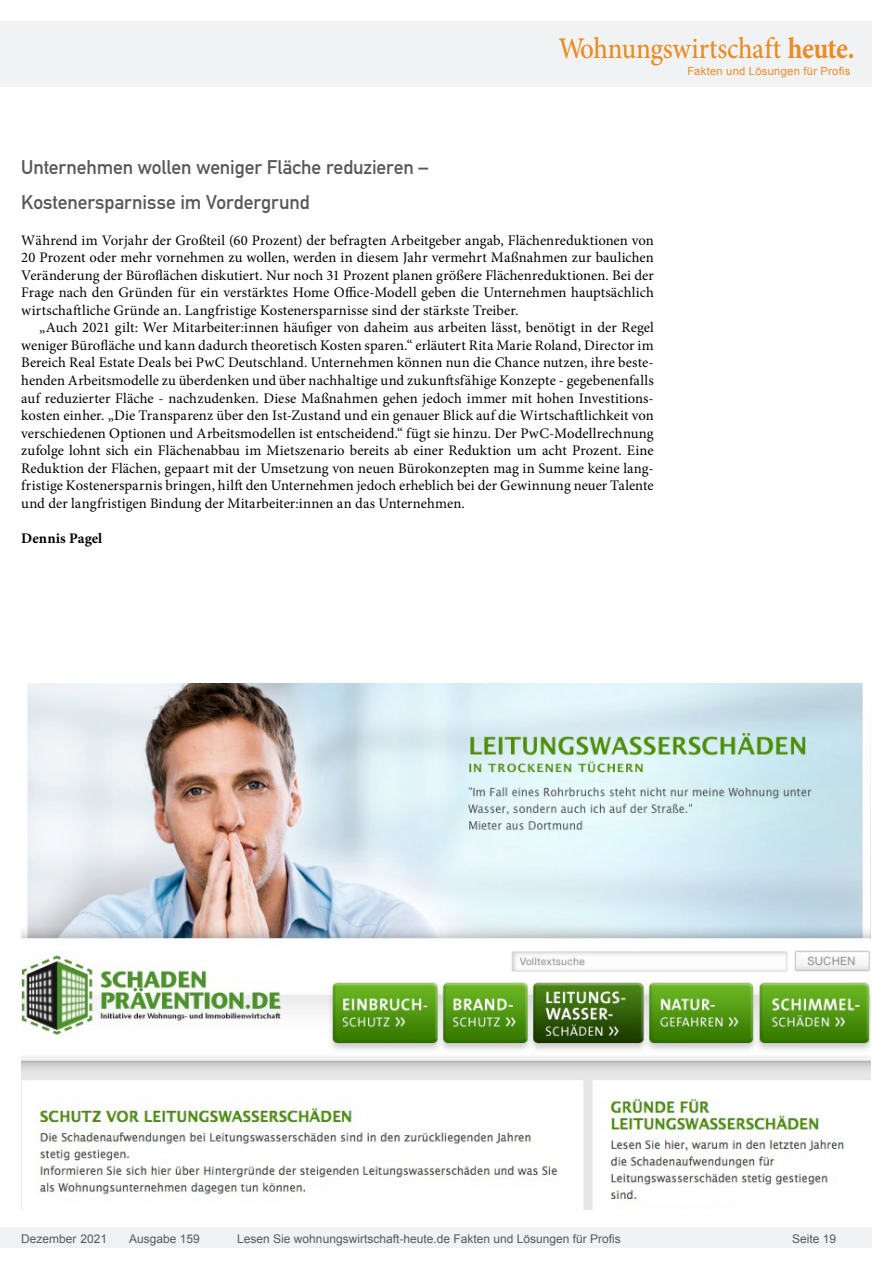
<style>
.page{position:relative;width:893px;height:1263px;background:#fff}
.page>*{position:absolute;margin:0;border:0;box-sizing:border-box;transform-origin:0 0}
.t1{font:500 30px "Minion Pro";letter-spacing:-.01em;color:#e88c24;scale:.9 1}
.Überschrift_Grau{font:19.5px/35.1px "DIN Mittelschrift";letter-spacing:-.005em;color:#595959}
.Fliesstext{font:14.7px/17.5px "Minion Pro";letter-spacing:.005em;color:#000;text-align:justify}
.Fließtext_erste_Zeil{font:14.7px/17.5px "Minion Pro";letter-spacing:.005em;color:#000;text-align:justify}
.AUTOR{font:700 14.7px "Minion Pro";letter-spacing:.005em;color:#000}
.t2{font:12px "Arial";color:#595959}
.t3{font:11.25px "Arial";letter-spacing:.025em;color:#e88c24}
.s1{font-weight:700}
</style>
<div class="page">
<div style="left:0;top:1227px;width:872px;height:20px;background:#f1f2f3"></div>
<div style="left:0;top:21px;width:872px;height:66px;background:#f1f2f3"></div>
<img style="left:21px;top:683px;width:849px;height:527px">
<h1 class="t1" style="left:558px;top:28px;width:331px">Wohnungswirtschaft <span class="s1">heute.</span></h1>
<p class="t3" style="left:687px;top:63px;width:165px">Fakten und Lösungen für Profis</p>
<p class="Überschrift_Grau" style="left:21px;top:150px;width:409px">Unternehmen wollen weniger Fläche reduzieren –<br>Kostenersparnisse im Vordergrund</p>
<p class="Fließtext_erste_Zeil" style="left:21px;top:231px;width:634px">Während im Vorjahr der Großteil (60 Prozent) der befragten Arbeitgeber angab, Flächenreduktionen von 20 Prozent oder mehr vornehmen zu wollen, werden in diesem Jahr vermehrt Maßnahmen zur baulichen Veränderung der Büroflächen diskutiert. Nur noch 31 Prozent planen größere Flächenreduktionen. Bei der Frage nach den Gründen für ein verstärktes Home Office-Modell geben die Unternehmen hauptsächlich wirtschaftliche Gründe an. Langfristige Kostenersparnisse sind der stärkste Treiber.</p>
<p class="Fliesstext" style="left:21px;top:319px;width:634px;text-indent:18px">„Auch 2021 gilt: Wer Mitarbeiter:innen häufiger von daheim aus arbeiten lässt, benötigt in der Regel weniger Bürofläche und kann dadurch theoretisch Kosten sparen.“ erläutert Rita Marie Roland, Director im Bereich Real Estate Deals bei PwC Deutschland. Unternehmen können nun die Chance nutzen, ihre beste&shy;henden Arbeitsmodelle zu überdenken und über nachhaltige und zukunftsfähige Konzepte - gegebenenfalls auf reduzierter Fläche - nachzudenken. Diese Maßnahmen gehen jedoch immer mit hohen Investitions&shy;kosten einher. „Die Transparenz über den Ist-Zustand und ein genauer Blick auf die Wirtschaftlichkeit von verschiedenen Optionen und Arbeitsmodellen ist entscheidend.“ fügt sie hinzu. Der PwC-Modellrechnung zufolge lohnt sich ein Flächenabbau im Mietszenario bereits ab einer Reduktion um acht Prozent. Eine Reduktion der Flächen, gepaart mit der Umsetzung von neuen Bürokonzepten mag in Summe keine lang&shy;fristige Kostenersparnis bringen, hilft den Unternehmen jedoch erheblich bei der Gewinnung neuer Talente und der langfristigen Bindung der Mitarbeiter:innen an das Unternehmen.</p>
<p class="AUTOR" style="left:21px;top:528px;width:83px">Dennis Pagel</p>
<p class="t2" style="left:21px;top:1230px;width:87px">Dezember 2021</p>
<p class="t2" style="left:129px;top:1230px;width:72px">Ausgabe 159</p>
<p class="t2" style="left:237px;top:1230px;width:385px">Lesen Sie wohnungswirtschaft-heute.de Fakten und Lösungen für Profis</p>
<p class="t2" style="left:792px;top:1231px;width:46px">Seite 19</p>
</div>
